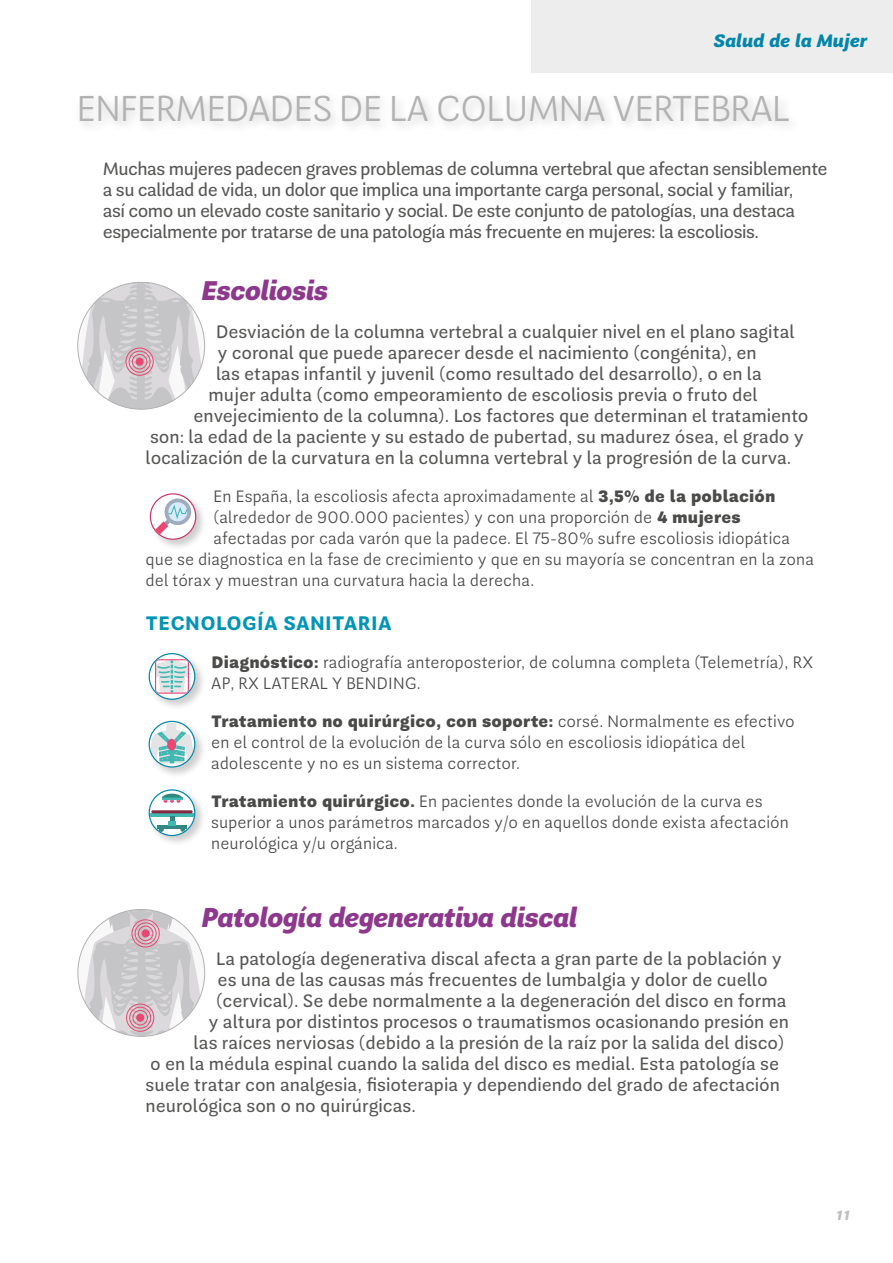
<style>
.page{position:relative;width:893px;height:1263px;background:#fff}
.page>*{position:absolute;margin:0;border:0;box-sizing:border-box;transform-origin:0 0}
.t1{font:36px "Guanabara Sans Regular 6";letter-spacing:-.02em;color:#b3b2b2}
.t2{font:27px "Guanabara Sans Regular 4";letter-spacing:-.025em;color:#8e388d}
.t3{font:19.5px "Guanabara Sans Regular 3";letter-spacing:.02em;color:#0095b7}
.t4{font:18px "Guanabara Sans";color:#575756}
.t5{font:18px/21px "Guanabara Sans";letter-spacing:-.025em;color:#575756}
.t6{font:18px "Guanabara Sans Regular 4";color:#0086aa}
.t7{font:16.5px/21px "Guanabara Sans Regular 6";letter-spacing:.01em;color:#4a4a49}
.t8{font:16.5px "Guanabara Sans Regular 7";letter-spacing:.01em;color:#4a4a49}
.t9{font:13.5px "Guanabara Sans Regular 4";color:#bebebe}
.s1{font-family:"Guanabara Sans Regular 7"}
.s2{font-family:"Guanabara Sans Regular 6"}
</style>
<div class="page">
<div style="left:531px;top:0;width:362px;height:72px;background:#ededed"></div>
<div style="left:75px;top:91px;width:727px;height:43px;background:#f7f7f7"></div>
<div style="left:148px;top:492px;width:60px;height:59px;background:#000;opacity:.2"></div>
<svg style="left:150px;top:494px;width:46px;height:45px"></svg>
<svg style="left:153px;top:498px;width:38px;height:39px"></svg>
<div style="left:150px;top:493px;width:46px;height:47px;border:1px solid #c9366f;border-radius:50%"></div>
<div style="left:147px;top:651px;width:59px;height:60px;background:#000;opacity:.2"></div>
<svg style="left:149px;top:654px;width:46px;height:45px"></svg>
<svg style="left:155px;top:659px;width:34px;height:35px"></svg>
<div style="left:149px;top:653px;width:46px;height:47px;border:1px solid #0086aa;border-radius:50%"></div>
<div style="left:147px;top:719px;width:59px;height:60px;background:#000;opacity:.2"></div>
<svg style="left:150px;top:722px;width:44px;height:42px"></svg>
<div style="left:169px;top:740px;width:5px;height:23px;background:#42b8b2"></div>
<div style="left:167px;top:739px;width:9px;height:11px;background:#e94872;border-radius:50%"></div>
<div style="left:149px;top:721px;width:46px;height:46px;border:1px solid #0086aa;border-radius:50%"></div>
<div style="left:147px;top:788px;width:59px;height:59px;background:#000;opacity:.2"></div>
<svg style="left:149px;top:790px;width:46px;height:45px"></svg>
<svg style="left:159px;top:829px;width:5px;height:3px"></svg>
<svg style="left:180px;top:829px;width:5px;height:3px"></svg>
<hr style="left:150px;top:813px;width:44px;height:3px;background:#42b8b2">
<hr style="left:157px;top:826px;width:30px;height:3px;background:#318883">
<div style="left:168px;top:821px;width:8px;height:5px;background:#42b8b2"></div>
<svg style="left:170px;top:816px;width:4px;height:5px"></svg>
<hr style="left:151px;top:810px;width:42px;height:3px;background:#842a3f;border-radius:2px">
<svg style="left:162px;top:794px;width:20px;height:9px"></svg>
<div style="left:149px;top:789px;width:46px;height:47px;border:1px solid #0086aa;border-radius:50%"></div>
<svg style="left:79px;top:282px;width:126px;height:126px"></svg>
<svg style="left:79px;top:909px;width:126px;height:127px"></svg>
<div style="left:136px;top:358px;width:8px;height:8px;background:#e94872;border-radius:50%"></div>
<div style="left:129px;top:351px;width:21px;height:21px;border:1px solid #e94872;border-radius:50%"></div>
<div style="left:132px;top:354px;width:15px;height:15px;border:1px solid #e94872;border-radius:50%"></div>
<div style="left:126px;top:348px;width:27px;height:27px;border:1px solid #e94872;border-radius:50%"></div>
<div style="left:142px;top:929px;width:8px;height:8px;background:#e94872;border-radius:50%"></div>
<div style="left:135px;top:923px;width:21px;height:21px;border:1px solid #e94872;border-radius:50%"></div>
<div style="left:138px;top:926px;width:15px;height:15px;border:1px solid #e94872;border-radius:50%"></div>
<div style="left:132px;top:919px;width:27px;height:28px;border:1px solid #e94872;border-radius:50%"></div>
<div style="left:136px;top:1013px;width:8px;height:9px;background:#e94872;border-radius:50%"></div>
<div style="left:130px;top:1007px;width:21px;height:21px;border:1px solid #e94872;border-radius:50%"></div>
<div style="left:133px;top:1010px;width:15px;height:15px;border:1px solid #e94872;border-radius:50%"></div>
<div style="left:126px;top:1004px;width:28px;height:27px;border:1px solid #e94872;border-radius:50%"></div>
<p class="t6" style="left:714px;top:29px;width:155px">Salud de la Mujer</p>
<h1 class="t1" style="left:77px;top:84px;width:715px">ENFERMEDADES DE LA COLUMNA VERTEBRAL</h1>
<p class="t5" style="left:103px;top:159px;width:726px">Muchas mujeres padecen graves problemas de columna vertebral que afectan sensiblemente a su calidad de vida, un dolor que implica una importante carga personal, social y familiar,<br>así como un elevado coste sanitario y social. De este conjunto de patologías, una destaca especialmente por tratarse de una patología más frecuente en mujeres: la escoliosis.</p>
<h2 class="t2" style="left:201px;top:273px;width:129px">Escoliosis</h2>
<p class="t4" style="left:216px;top:319px;width:580px">Desviación de la columna vertebral a cualquier nivel en el plano sagital</p>
<p class="t4" style="left:218px;top:340px;width:541px">y coronal que puede aparecer desde el nacimiento (congénita), en</p>
<p class="t4" style="left:216px;top:361px;width:547px">las etapas infantil y juvenil (como resultado del desarrollo), o en la</p>
<p class="t4" style="left:209px;top:382px;width:551px">mujer adulta (como empeoramiento de escoliosis previa o fruto del</p>
<p class="t4" style="left:194px;top:403px;width:617px">envejecimiento de la columna). Los factores que determinan el tratamiento</p>
<p class="t4" style="left:150px;top:424px;width:655px">son: la edad de la paciente y su estado de pubertad, su madurez ósea, el grado y</p>
<p class="t4" style="left:146px;top:445px;width:647px">localización de la curvatura en la columna vertebral y la progresión de la curva.</p>
<p class="t7" style="left:213px;top:486px;width:563px">En España, la escoliosis afecta aproximadamente al <span class="s1">3,5% de la población</span></p>
<p class="t7" style="left:213px;top:507px;width:529px">(alrededor de 900.000 pacientes) y con una proporción de <span class="s1">4 mujeres</span></p>
<p class="t7" style="left:213px;top:528px;width:578px">afectadas por cada varón que la padece. El 75-80% sufre escoliosis idiopática</p>
<p class="t7" style="left:146px;top:549px;width:670px">que se diagnostica en la fase de crecimiento y que en su mayoría se concentran en la zona</p>
<p class="t7" style="left:146px;top:570px;width:390px">del tórax y muestran una curvatura hacia la derecha.</p>
<p class="t3" style="left:146px;top:610px;width:248px">TECNOLOGÍA SANITARIA</p>
<p class="t7" style="left:211px;top:652px;width:603px"><span class="s1">Diagnóstico:</span> radiografía anteroposterior, de columna completa (Telemetría), RX<br>AP, RX LATERAL Y BENDING.</p>
<p class="t8" style="left:211px;top:710px;width:585px">Tratamiento no quirúrgico, con soporte: <span class="s2">corsé. Normalmente es efectivo</span></p>
<p class="t7" style="left:211px;top:732px;width:535px">en el control de la evolución de la curva sólo en escoliosis idiopática del adolescente y no es un sistema corrector.</p>
<p class="t7" style="left:211px;top:791px;width:579px"><span class="s1">Tratamiento quirúrgico.</span> En pacientes donde la evolución de la curva es superior a unos parámetros marcados y/o en aquellos donde exista afectación neurológica y/u orgánica.</p>
<h2 class="t2" style="left:201px;top:900px;width:378px">Patología degenerativa discal</h2>
<p class="t4" style="left:216px;top:946px;width:567px">La patología degenerativa discal afecta a gran parte de la población y</p>
<p class="t4" style="left:218px;top:967px;width:552px">es una de las causas más frecuentes de lumbalgia y dolor de cuello</p>
<p class="t4" style="left:216px;top:989px;width:572px">(cervical). Se debe normalmente a la degeneración del disco en forma</p>
<p class="t4" style="left:209px;top:1010px;width:582px">y altura por distintos procesos o traumatismos ocasionando presión en</p>
<p class="t4" style="left:194px;top:1031px;width:592px">las raíces nerviosas (debido a la presión de la raíz por la salida del disco)</p>
<p class="t4" style="left:150px;top:1052px;width:630px">o en la médula espinal cuando la salida del disco es medial. Esta patología se</p>
<p class="t4" style="left:146px;top:1073px;width:636px">suele tratar con analgesia, fisioterapia y dependiendo del grado de afectación</p>
<p class="t4" style="left:146px;top:1094px;width:272px">neurológica son o no quirúrgicas.</p>
<p class="t9" style="left:836px;top:1207px;width:16px">11</p>
</div>
